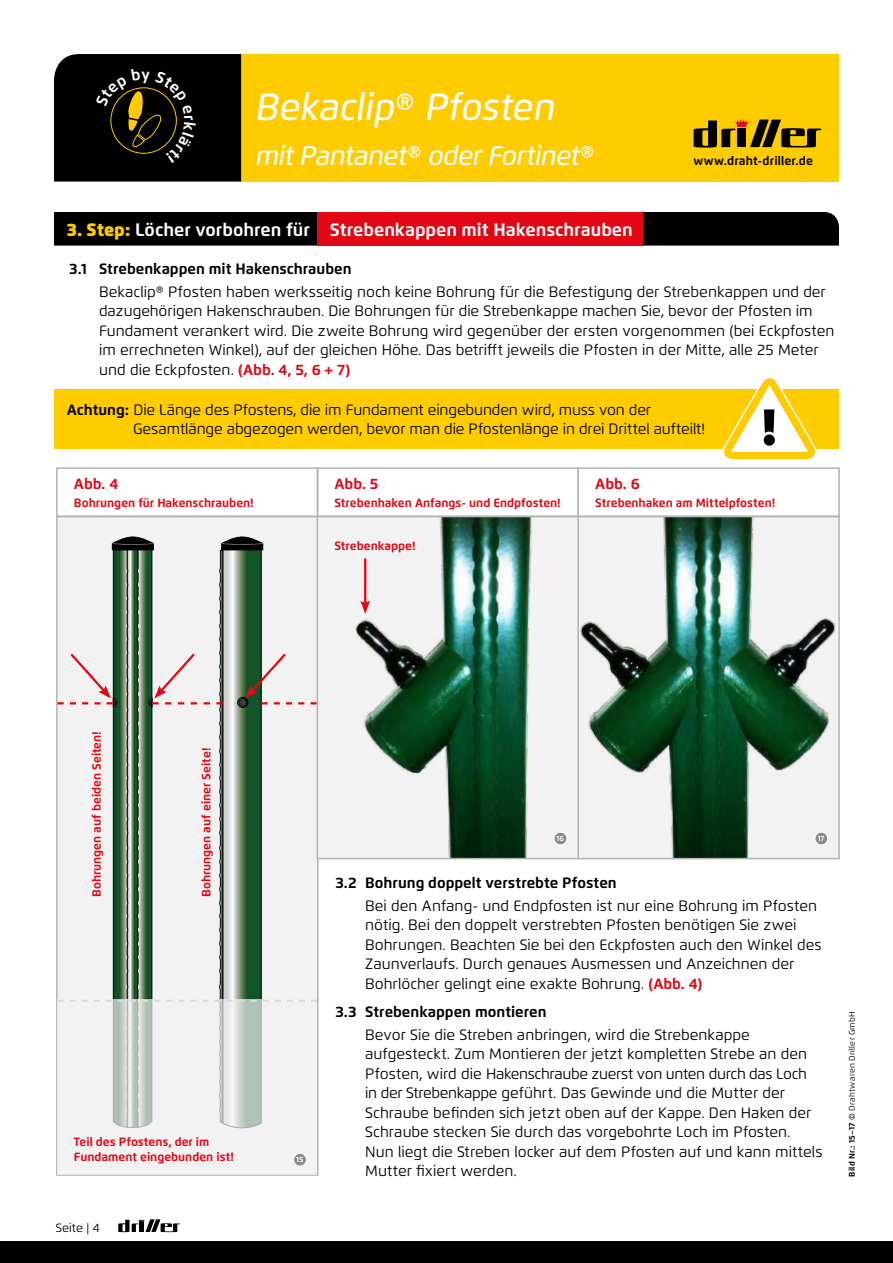
<style>
.page{position:relative;width:893px;height:1263px;background:#fff}
.page>*{position:absolute;margin:0;border:0;box-sizing:border-box;transform-origin:0 0}
.t1{font:italic 500 37.5px "Flexo";letter-spacing:-.005em;color:#fff}
.t2{font:italic 500 27px "Flexo";letter-spacing:-.02em;color:#fff}
.t3{font:700 18px "Flexo";color:#fff}
.t4{font:15px/19.5px "Flexo";color:#000}
.t5{font:700 15px "Flexo";color:#000}
.t6{font:700 15px "Flexo";letter-spacing:.005em;color:#e30613}
.t7{font:700 12.15px "Flexo";letter-spacing:.01em;color:#000}
.t8{font:700 12px/15px "Flexo";color:#e30613}
.t9{font:12px "Flexo";letter-spacing:.005em;color:#000}
.t10{font:8.25px "Flexo";letter-spacing:.035em;color:#000}
.t11{font:700 7.5px "Flexo";color:#fff}
.s1{font-weight:900;color:#fc0}
.s2{font-weight:700;color:#e30613}
.s3{font-weight:700}
.s4{font-weight:500;font-style:italic}
</style>
<div class="page">
<div style="left:0;top:1241px;width:893px;height:22px;background:#000"></div>
<div style="left:238px;top:54px;width:601px;height:128px;background:#fc0"></div>
<svg style="left:693px;top:119px;width:128px;height:29px"></svg>
<svg style="left:118px;top:1219px;width:62px;height:13px"></svg>
<div style="left:54px;top:212px;width:785px;height:34px;background:#000"></div>
<div style="left:54px;top:389px;width:785px;height:59px;background:#fc0"></div>
<svg style="left:722px;top:378px;width:95px;height:81px"></svg>
<img style="left:580px;top:519px;width:257px;height:337px">
<div style="left:577px;top:516px;width:263px;height:343px;border:2px solid #b3b2b2"></div>
<div style="left:577px;top:467px;width:263px;height:50px;border:2px solid #b3b2b2"></div>
<svg style="left:814px;top:831px;width:14px;height:14px"></svg>
<div style="left:57px;top:516px;width:261px;height:659px;background:#f2f2f2"></div>
<div style="left:56px;top:467px;width:262px;height:50px;border:2px solid #b3b2b2"></div>
<svg style="left:320px;top:519px;width:256px;height:337px;fill:#f2f2f2"></svg>
<div style="left:317px;top:516px;width:262px;height:343px;border:2px solid #b3b2b2"></div>
<div style="left:317px;top:467px;width:262px;height:50px;border:2px solid #b3b2b2"></div>
<svg style="left:553px;top:831px;width:14px;height:14px"></svg>
<div style="left:317px;top:212px;width:326px;height:34px;background:#e30613"></div>
<svg style="left:58px;top:536px;width:259px;height:592px"></svg>
<svg style="left:294px;top:1154px;width:12px;height:12px"></svg>
<hr style="left:364px;top:558px;width:2px;height:47px;background:#e30613">
<svg style="left:360px;top:600px;width:10px;height:14px"></svg>
<div style="left:54px;top:54px;width:187px;height:128px;background:#000"></div>
<h1 class="t1" style="left:255px;top:84px;width:301px">Bekaclip® Pfosten</h1>
<h2 class="t2" style="left:255px;top:139px;width:341px">mit Pantanet® oder Fortinet®</h2>
<p class="t7" style="left:693px;top:153px;width:121px">www.draht-driller.de</p>
<p class="t3" style="left:67px;top:219px;width:245px"><span class="s1">3. Step:</span> Löcher vorbohren für</p>
<p class="t5" style="left:69px;top:260px;width:284px">3.1 Strebenkappen mit Hakenschrauben</p>
<p class="t4" style="left:99px;top:282px;width:737px">Bekaclip® Pfosten haben werksseitig noch keine Bohrung für die Befestigung der Strebenkappen und der dazugehörigen Hakenschrauben. Die Bohrungen für die Strebenkappe machen Sie, bevor der Pfosten im Fundament verankert wird. Die zweite Bohrung wird gegenüber der ersten vorgenommen (bei Eckpfosten im errechneten Winkel), auf der gleichen Höhe. Das betrifft jeweils die Pfosten in der Mitte, alle 25 Meter und die Eckpfosten. <span class="s2">(Abb. 4, 5, 6 + 7)</span></p>
<p class="t3" style="left:330px;top:219px;width:304px">Strebenkappen mit Hakenschrauben</p>
<p class="t4" style="left:133px;top:400px;width:573px;text-indent:-66px"><span class="s3">Achtung:</span> Die Länge des Pfostens, die im Fundament eingebunden wird, muss von der<br>Gesamtlänge abgezogen werden, bevor man die Pfostenlänge in drei Drittel aufteilt!</p>
<p class="t6" style="left:74px;top:475px;width:46px">Abb. 4</p>
<p class="t8" style="left:74px;top:495px;width:181px">Bohrungen für Hakenschrauben!</p>
<p class="t6" style="left:334px;top:475px;width:45px">Abb. 5</p>
<p class="t8" style="left:334px;top:495px;width:228px">Strebenhaken Anfangs- und Endpfosten!</p>
<p class="t8" style="left:334px;top:538px;width:83px">Strebenkappe!</p>
<p class="t6" style="left:595px;top:475px;width:46px">Abb. 6</p>
<p class="t8" style="left:595px;top:495px;width:181px">Strebenhaken am Mittelpfosten!</p>
<p class="t8" style="left:89px;top:897px;width:167px;rotate:-90deg">Bohrungen auf beiden Seiten!</p>
<p class="t8" style="left:199px;top:897px;width:150px;rotate:-90deg">Bohrungen auf einer Seite!</p>
<p class="t8" style="left:74px;top:1134px;width:161px">Teil des Pfostens, der im<br>Fundament eingebunden ist!</p>
<p class="t9" style="left:56px;top:1220px;width:46px">Seite | 4</p>
<p class="t11" style="left:296px;top:1155px;width:9px">15</p>
<p class="t11" style="left:557px;top:834px;width:9px">16</p>
<p class="t5" style="left:335px;top:874px;width:283px">3.2 Bohrung doppelt verstrebte Pfosten</p>
<p class="t4" style="left:365px;top:896px;width:458px">Bei den Anfang- und Endpfosten ist nur eine Bohrung im Pfosten nötig. Bei den doppelt verstrebten Pfosten benötigen Sie zwei Bohrungen. Beachten Sie bei den Eckpfosten auch den Winkel des Zaunverlaufs. Durch genaues Ausmessen und Anzeichnen der Bohrlöcher gelingt eine exakte Bohrung. <span class="s2">(Abb. 4)</span></p>
<p class="t5" style="left:335px;top:1003px;width:213px">3.3 Strebenkappen montieren</p>
<p class="t4" style="left:365px;top:1025px;width:459px">Bevor Sie die Streben anbringen, wird die Strebenkappe aufgesteckt. Zum Montieren der jetzt kompletten Strebe an den Pfosten, wird die Hakenschraube zuerst von unten durch das Loch in der Strebenkappe geführt. Das Gewinde und die Mutter der Schraube befinden sich jetzt oben auf der Kappe. Den Haken der Schraube stecken Sie durch das vorgebohrte Loch im Pfosten.<br>Nun liegt die Streben locker auf dem Pfosten auf und kann mittels Mutter fixiert werden.</p>
<p class="t11" style="left:818px;top:834px;width:8px">17</p>
<p class="t10" style="left:847px;top:1176px;width:167px;rotate:-90deg"><span class="s3">Bild Nr.: 15–17</span> <span class="s4">©</span> Drahtwaren Driller GmbH</p>
</div>
